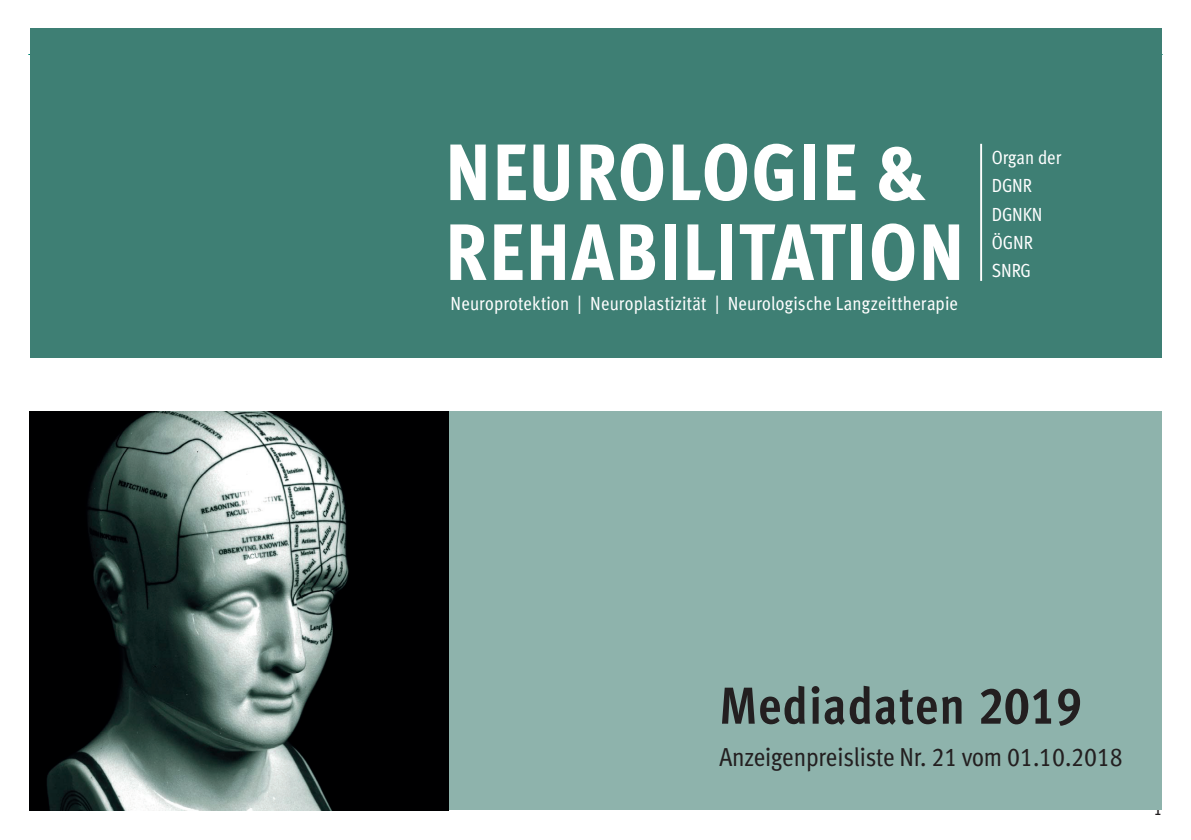
<style>
.page{position:relative;width:1191px;height:840px;background:#fff}
.page>*{position:absolute;margin:0;border:0;box-sizing:border-box;transform-origin:0 0}
.t1{font:800 79.8px/79.8px "Meta Cond";letter-spacing:.02em;color:#fff}
.t2{font:52px "Meta Cond Bold LF";letter-spacing:.015em;color:#231f20}
.t3{font:26px "Meta Cond Book LF";letter-spacing:-.005em;color:#231f20}
.t4{font:19px "Meta Cond";letter-spacing:.01em;color:#fff}
.t5{font:19px/28.2px "Meta Cond Book LF";color:#fff}
.t6{font:19px "Meta Cond Book LF";color:#231f20}
</style>
<div class="page">
<hr style="left:28px;top:54px;width:1134px;height:1px;background:#008575">
<div style="left:30px;top:28px;width:1131px;height:329px;background:#3e7f74"></div>
<hr style="left:980px;top:144px;width:2px;height:137px;background:#fff">
<div style="left:30px;top:411px;width:1131px;height:399px;background:#8eb3ac"></div>
<img style="left:30px;top:411px;width:419px;height:399px">
<h1 class="t1" style="left:445px;top:131px;width:520px">NEUROLOGIE &amp;<br>REHABILITATION</h1>
<p class="t4" style="left:450px;top:293px;width:509px">Neuroprotektion | Neuroplastizität | Neurologische Langzeittherapie</p>
<p class="t5" style="left:991px;top:143px;width:71px">Organ der<br>DGNR<br>DGNKN<br>ÖGNR<br>SNRG</p>
<h2 class="t2" style="left:719px;top:674px;width:364px">Mediadaten 2019</h2>
<h3 class="t3" style="left:719px;top:742px;width:405px">Anzeigenpreisliste Nr. 21 vom 01.10.2018</h3>
<p class="t6" style="left:1153px;top:797px;width:11px">1</p>
</div>
